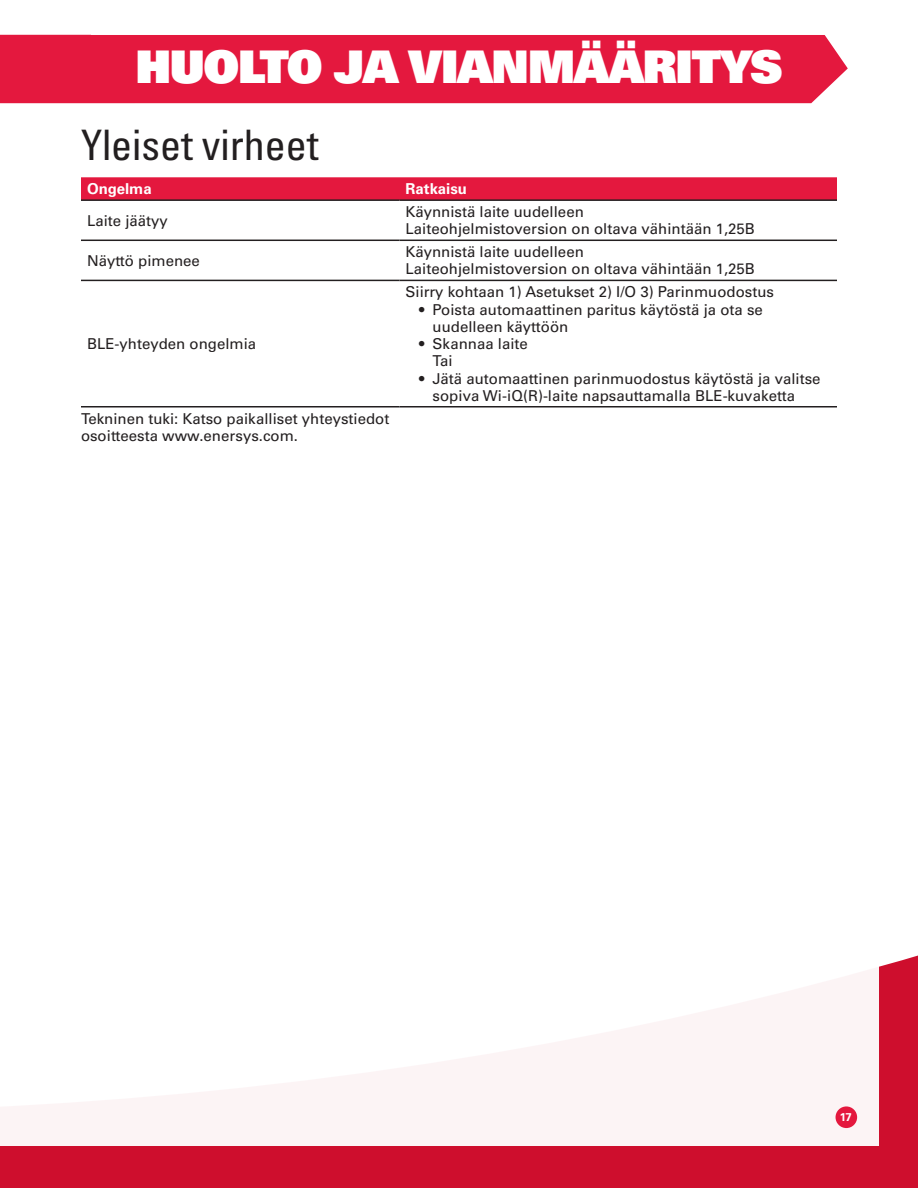
<style>
.page{position:relative;width:918px;height:1188px;background:#fff}
.page>*{position:absolute;margin:0;border:0;box-sizing:border-box;transform-origin:0 0}
.t1{font:45px "Univers LT Pro 85 X Black";letter-spacing:-.03em;color:#fff}
.Labels{font:condensed 42px "Univers LT Pro";color:#231f20}
.Labels-2{font:15px/17.2px "Univers LT Pro 55 Roman";color:#231f20}
.Labels-3{font:700 15px "Univers LT Pro 65";color:#fff}
.t2{font:700 11.25px "Univers LT Pro 65";color:#fff}
</style>
<div class="page">
<div style="left:0;top:955px;width:918px;height:233px;background:#ce0e2d"></div>
<div style="left:0;top:857px;width:879px;height:289px;background:#fff"></div>
<div style="left:135px;top:35px;width:713px;height:68px;background:#e4183e"></div>
<div style="left:0;top:35px;width:135px;height:68px;background:#e4183e"></div>
<div style="left:81px;top:177px;width:756px;height:22px;background:#e4183e"></div>
<hr style="left:81px;top:199px;width:319px;height:2px;background:#231f20">
<hr style="left:400px;top:199px;width:437px;height:2px;background:#231f20">
<hr style="left:81px;top:240px;width:319px;height:1px;background:#231f20">
<hr style="left:400px;top:240px;width:437px;height:1px;background:#231f20">
<hr style="left:81px;top:280px;width:319px;height:1px;background:#231f20">
<hr style="left:400px;top:280px;width:437px;height:1px;background:#231f20">
<hr style="left:81px;top:406px;width:319px;height:2px;background:#231f20">
<hr style="left:400px;top:406px;width:437px;height:2px;background:#231f20">
<div style="left:836px;top:1106px;width:21px;height:22px;background:#e4183e;border-radius:50%"></div>
<p class="t1" style="left:135px;top:37px;width:649px">HUOLTO JA VIANMÄÄRITYS</p>
<p class="Labels" style="left:81px;top:118px;width:239px">Yleiset virheet</p>
<p class="Labels-3" style="left:87px;top:178px;width:66px">Ongelma</p>
<p class="Labels-3" style="left:406px;top:178px;width:63px">Ratkaisu</p>
<p class="Labels-2" style="left:87px;top:211px;width:82px">Laite jäätyy</p>
<p class="Labels-2" style="left:406px;top:202px;width:180px">Käynnistä laite uudelleen</p>
<p class="Labels-2" style="left:406px;top:220px;width:351px">Laiteohjelmistoversion on oltava vähintään 1,25B</p>
<p class="Labels-2" style="left:87px;top:251px;width:114px">Näyttö pimenee</p>
<p class="Labels-2" style="left:87px;top:334px;width:171px">BLE-yhteyden ongelmia</p>
<p class="Labels-2" style="left:81px;top:409px;width:310px">Tekninen tuki: Katso paikalliset yhteystiedot osoitteesta www.enersys.com.</p>
<p class="Labels-2" style="left:406px;top:243px;width:180px">Käynnistä laite uudelleen</p>
<p class="Labels-2" style="left:406px;top:260px;width:351px">Laiteohjelmistoversion on oltava vähintään 1,25B</p>
<p class="Labels-2" style="left:406px;top:283px;width:370px">Siirry kohtaan 1) Asetukset 2) I/O 3) Parinmuodostus</p>
<p class="Labels-2" style="left:433px;top:300px;width:332px;text-indent:-14px">• Poista automaattinen paritus käytöstä ja ota se uudelleen käyttöön</p>
<p class="Labels-2" style="left:419px;top:334px;width:110px">• Skannaa laite</p>
<p class="Labels-2" style="left:433px;top:352px;width:21px">Tai</p>
<p class="Labels-2" style="left:433px;top:369px;width:390px;text-indent:-14px">• Jätä automaattinen parinmuodostus käytöstä ja valitse sopiva Wi-iQ(R)-laite napsauttamalla BLE-kuvaketta</p>
<p class="t2" style="left:840px;top:1109px;width:14px">17</p>
</div>
